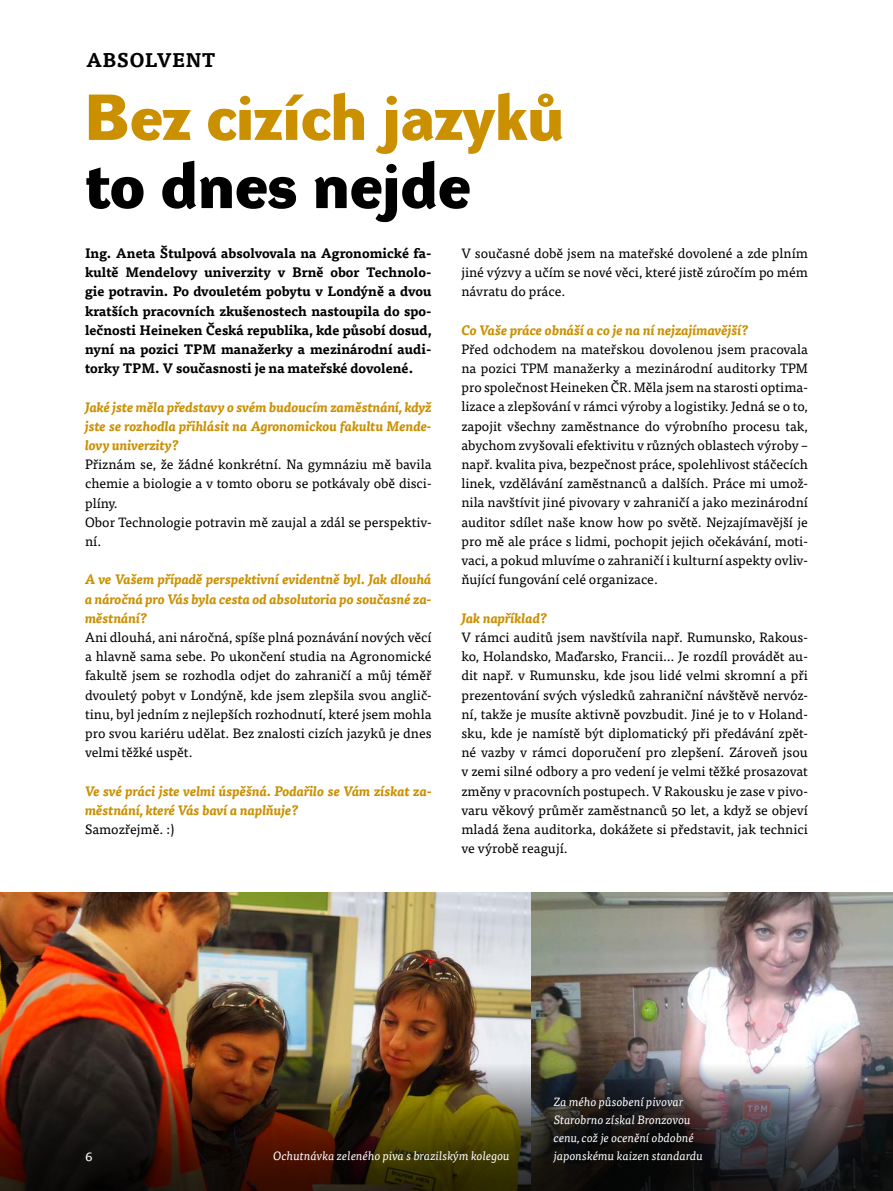
<style>
.page{position:relative;width:893px;height:1191px;background:#fff}
.page>*{position:absolute;margin:0;border:0;box-sizing:border-box;transform-origin:0 0}
.t1{font:700 63.45px "Dyna Grotesk DE";color:#ca9000}
.t2{font:700 63.45px "Dyna Grotesk DE";color:#000}
.t3{font:700 19.5px "Tisa Pro";letter-spacing:.01em;color:#000}
.t4{font:13.5px/19.2px "Tisa Pro";color:#000;text-align:justify}
.t5{font:italic 700 13.5px/19.2px "Tisa Pro";color:#ca9000;text-align:justify}
.t6{font:700 13.5px/19.2px "Tisa Pro";color:#000;text-align:justify}
.t7{font:13.5px "Tisa Pro";color:#fff}
.t8{font:italic 12px/18px "Tisa Pro";color:#fff}
</style>
<div class="page">
<img style="left:0;top:892px;width:893px;height:171px">
<img style="left:0;top:1063px;width:893px;height:128px">
<h2 class="t3" style="left:86px;top:45px;width:131px">ABSOLVENT</h2>
<h1 class="t1" style="left:85px;top:81px;width:480px">Bez cizích jazyků</h1>
<h1 class="t2" style="left:85px;top:149px;width:387px">to dnes nejde</h1>
<p class="t6" style="left:85px;top:243px;width:348px">Ing. Aneta Štulpová absolvovala na Agronomické fa&shy;kultě Mendelovy univerzity v Brně obor Technolo&shy;gie potravin. Po dvouletém pobytu v Londýně a dvou kratších pracovních zkušenostech nastoupila do spo&shy;lečnosti Heineken Česká republika, kde působí dosud, nyní na pozici TPM manažerky a mezinárodní audi&shy;torky TPM. V současnosti je na mateřské dovolené.</p>
<p class="t5" style="left:85px;top:396px;width:348px">Jaké jste měla představy o svém budoucím zaměstnání, když jste se rozhodla přihlásit na Agronomickou fakultu Mende&shy;lovy univerzity?</p>
<p class="t4" style="left:85px;top:454px;width:348px;text-align:left">Přiznám se, že žádné konkrétní. Na gymnáziu mě bavila chemie a biologie a v tomto oboru se potkávaly obě disci&shy;plíny.<br>Obor Technologie potravin mě zaujal a zdál se perspektiv&shy;ní.</p>
<p class="t5" style="left:85px;top:569px;width:348px">A ve Vašem případě perspektivní evidentně byl. Jak dlouhá a náročná pro Vás byla cesta od absolutoria po současné za&shy;městnání?</p>
<p class="t4" style="left:85px;top:627px;width:348px">Ani dlouhá, ani náročná, spíše plná poznávání nových věcí a hlavně sama sebe. Po ukončení studia na Agronomické fakultě jsem se rozhodla odjet do zahraničí a můj téměř dvouletý pobyt v Londýně, kde jsem zlepšila svou anglič&shy;tinu, byl jedním z nejlepších rozhodnutí, které jsem mohla pro svou kariéru udělat. Bez znalosti cizích jazyků je dnes velmi těžké uspět.</p>
<p class="t5" style="left:85px;top:780px;width:348px">Ve své práci jste velmi úspěšná. Podařilo se Vám získat za&shy;městnání, které Vás baví a naplňuje?</p>
<p class="t4" style="left:85px;top:819px;width:91px">Samozřejmě. :)</p>
<p class="t4" style="left:461px;top:243px;width:348px">V současné době jsem na mateřské dovolené a zde plním jiné výzvy a učím se nové věci, které jistě zúročím po mém návratu do práce.</p>
<p class="t5" style="left:461px;top:319px;width:289px">Co Vaše práce obnáší a co je na ní nejzajímavější?</p>
<p class="t4" style="left:461px;top:339px;width:348px">Před odchodem na mateřskou dovolenou jsem pracovala na pozici TPM manažerky a mezinárodní auditorky TPM pro společnost Heineken ČR. Měla jsem na starosti optima&shy;lizace a zlepšování v rámci výroby a logistiky. Jedná se o to, zapojit všechny zaměstnance do výrobního procesu tak, abychom zvyšovali efektivitu v různých oblastech výroby – např. kvalita piva, bezpečnost práce, spolehlivost stáčecích linek, vzdělávání zaměstnanců a dalších. Práce mi umož&shy;nila navštívit jiné pivovary v zahraničí a jako mezinárodní auditor sdílet naše know how po světě. Nejzajímavější je pro mě ale práce s lidmi, pochopit jejich očekávání, moti&shy;vaci, a pokud mluvíme o zahraničí i kulturní aspekty ovliv&shy;ňující fungování celé organizace.</p>
<p class="t5" style="left:461px;top:607px;width:87px">Jak například?</p>
<p class="t4" style="left:461px;top:627px;width:348px">V rámci auditů jsem navštívila např. Rumunsko, Rakous&shy;ko, Holandsko, Maďarsko, Francii… Je rozdíl provádět au&shy;dit např. v Rumunsku, kde jsou lidé velmi skromní a při prezentování svých výsledků zahraniční návštěvě nervóz&shy;ní, takže je musíte aktivně povzbudit. Jiné je to v Holand&shy;sku, kde je namístě být diplomatický při předávání zpět&shy;né vazby v rámci doporučení pro zlepšení. Zároveň jsou v zemi silné odbory a pro vedení je velmi těžké prosazovat změny v pracovních postupech. V Rakousku je zase v pivo&shy;varu věkový průměr zaměstnanců 50 let, a když se objeví mladá žena auditorka, dokážete si představit, jak technici ve výrobě reagují.</p>
<p class="t8" style="left:554px;top:1092px;width:142px">Za mého působení pivovar<br>Starobrno získal Bronzovou cenu, což je ocenění obdobné</p>
<p class="t7" style="left:85px;top:1146px;width:9px">6</p>
<p class="t8" style="left:554px;top:1146px;width:151px">japonskému kaizen standardu</p>
<p class="t8" style="left:273px;top:1146px;width:238px">Ochutnávka zeleného piva s brazilským kolegou</p>
</div>
